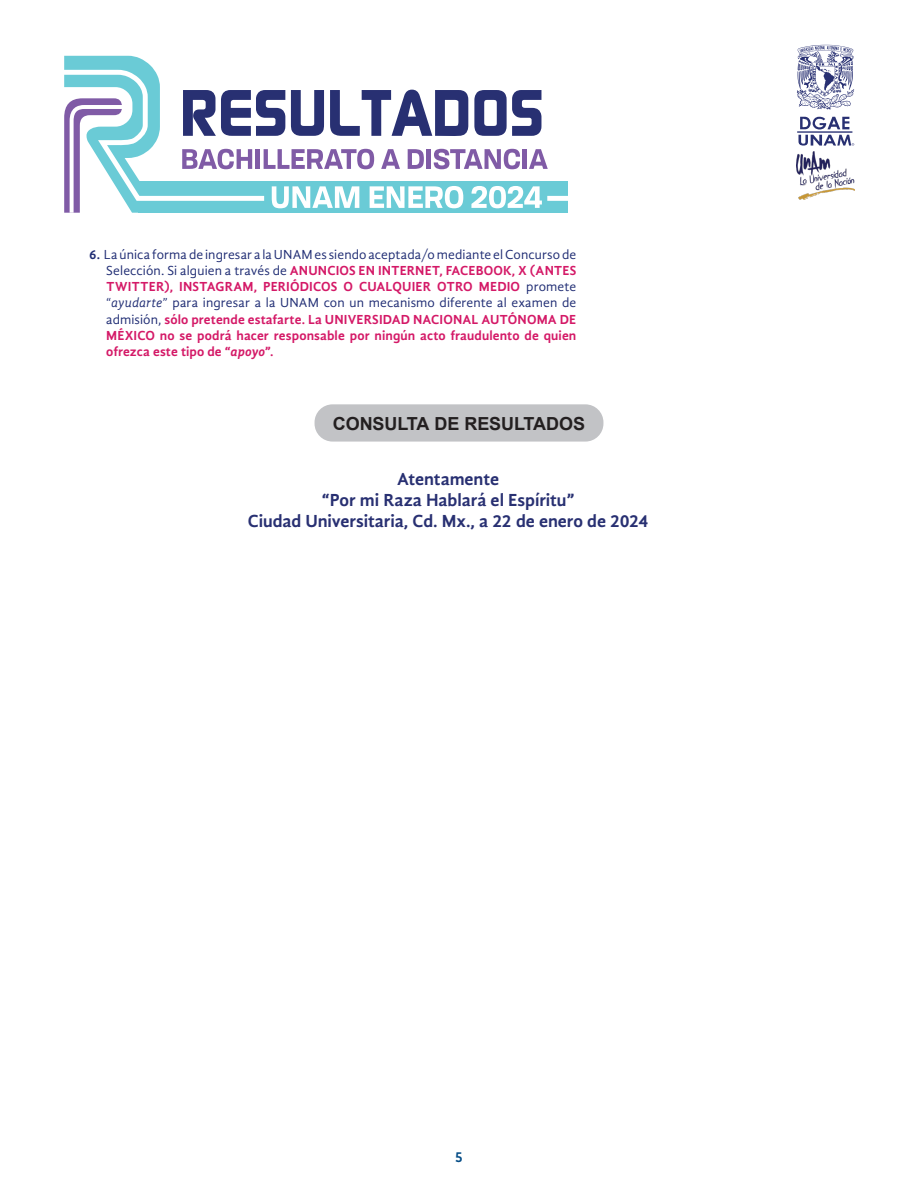
<style>
.page{position:relative;width:918px;height:1188px;background:#fff}
.page>*{position:absolute;margin:0;border:0;box-sizing:border-box;transform-origin:0 0}
.titulos_de_seccion{font:700 18px "Gandhi Sans";letter-spacing:-.005em;color:#283072}
.t1{font:700 18px "Arial";letter-spacing:-.005em;color:#231f20}
.t2{font:700 15px "Gandhi Sans";color:#054d87}
.Texto_negro{font:700 13.5px/16.2px "Gandhi Sans";letter-spacing:.01em;color:#d41967;text-align:justify}
.s1{color:#202d74}
.s2{font-weight:400;color:#202d74}
.s3{font-weight:400;font-style:italic;color:#202d74}
.s4{font-style:italic}
</style>
<div class="page">
<hr style="left:797px;top:131px;width:55px;height:2px;background:#283072">
<svg style="left:798px;top:117px;width:56px;height:29px"></svg>
<svg style="left:797px;top:45px;width:57px;height:64px"></svg>
<img style="left:797px;top:151px;width:57px;height:49px">
<div style="left:138px;top:181px;width:430px;height:32px;background:#6acbd6"></div>
<svg style="left:160px;top:89px;width:408px;height:114px"></svg>
<svg style="left:183px;top:90px;width:102px;height:51px"></svg>
<svg style="left:291px;top:90px;width:33px;height:46px"></svg>
<svg style="left:330px;top:90px;width:138px;height:46px"></svg>
<svg style="left:474px;top:90px;width:67px;height:46px"></svg>
<svg style="left:64px;top:56px;width:96px;height:157px"></svg>
<svg style="left:182px;top:149px;width:70px;height:20px"></svg>
<hr style="left:256px;top:149px;width:4px;height:20px;background:#805ba6">
<svg style="left:264px;top:149px;width:110px;height:20px"></svg>
<svg style="left:381px;top:149px;width:19px;height:20px"></svg>
<svg style="left:408px;top:149px;width:16px;height:20px"></svg>
<hr style="left:427px;top:149px;width:4px;height:20px;background:#805ba6">
<svg style="left:434px;top:149px;width:86px;height:20px"></svg>
<hr style="left:523px;top:149px;width:4px;height:20px;background:#805ba6">
<svg style="left:529px;top:149px;width:19px;height:20px"></svg>
<svg style="left:272px;top:186px;width:87px;height:22px"></svg>
<svg style="left:370px;top:186px;width:93px;height:22px"></svg>
<svg style="left:471px;top:186px;width:71px;height:22px"></svg>
<div style="left:315px;top:404px;width:288px;height:38px;background:#c2c3c6;border-radius:18px"></div>
<p class="Texto_negro" style="left:106px;top:246px;width:472px;text-indent:-17px"><span class="s1">6.</span> <span class="s2">La única forma de ingresar a la UNAM es siendo aceptada/o mediante el Concurso de Selección. Si alguien a través de</span> ANUNCIOS EN INTERNET, FACEBOOK, X (ANTES TWITTER), INSTAGRAM, PERIÓDICOS O CUALQUIER OTRO MEDIO <span class="s2">promete “</span><span class="s3">ayudarte</span><span class="s2">” para ingresar a la UNAM con un mecanismo diferente al examen de admisión,</span> sólo pretende estafarte. La UNIVERSIDAD NACIONAL AUTÓNOMA DE MÉXICO no se podrá hacer responsable por ningún acto fraudulento de quien ofrezca este tipo de “<span class="s4">apoyo</span>”.</p>
<p class="t1" style="left:333px;top:412px;width:254px">CONSULTA DE RESULTADOS</p>
<p class="titulos_de_seccion" style="left:397px;top:468px;width:103px">Atentamente</p>
<p class="titulos_de_seccion" style="left:322px;top:489px;width:254px">“Por mi Raza Hablará el Espíritu”</p>
<p class="titulos_de_seccion" style="left:248px;top:510px;width:402px">Ciudad Universitaria, Cd. Mx., a 22 de enero de 2024</p>
<p class="t2" style="left:455px;top:1149px;width:10px">5</p>
</div>
